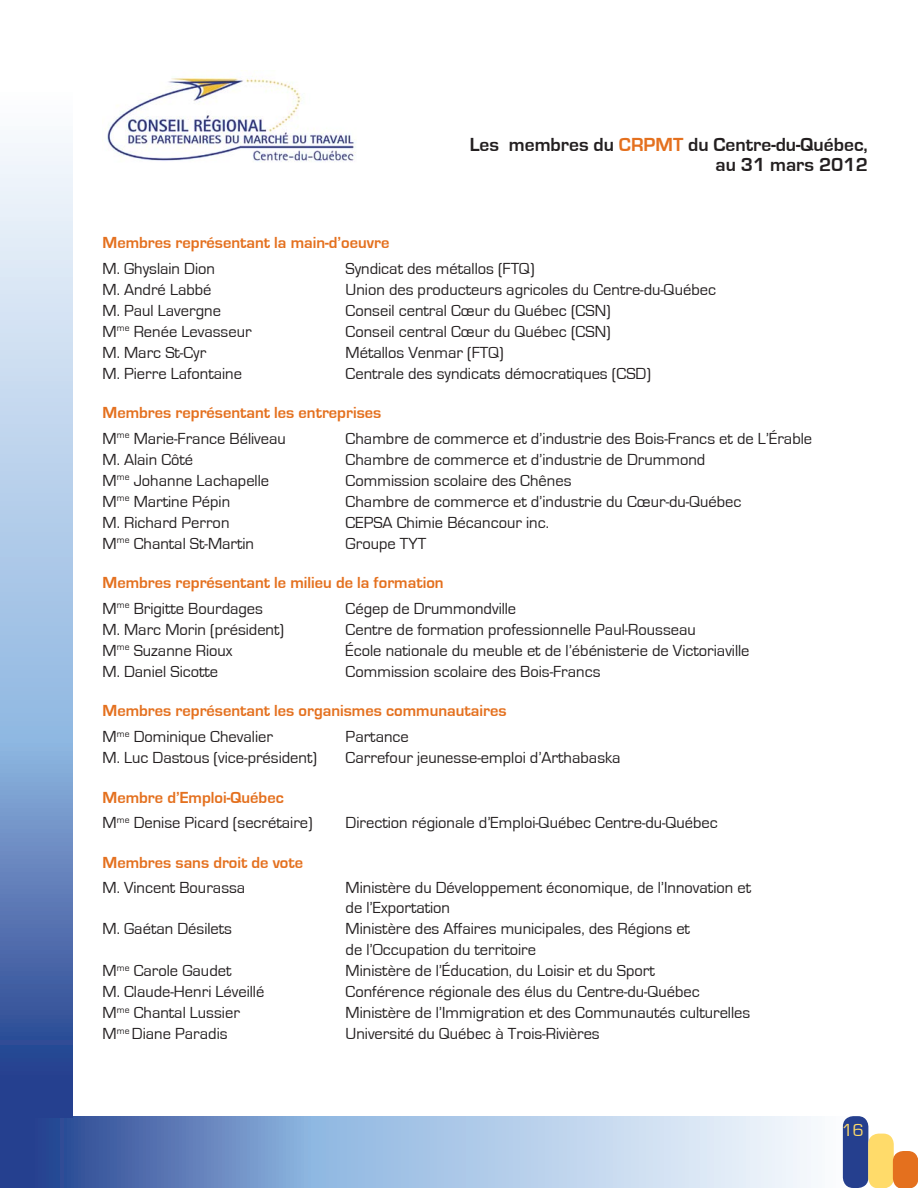
<style>
.page{position:relative;width:918px;height:1188px;background:#fff}
.page>*{position:absolute;margin:0;border:0;box-sizing:border-box;transform-origin:0 0}
.t1{font:700 19.5px "Eurostile";color:#231f20}
.t2{font:18px "Eurostile";color:#ffdb6a}
.t3{font:16.5px/19.8px "Eurostile";color:#231f20}
.t4{font:700 16.5px "Eurostile";color:#e4701e}
.s1{color:#e4701e}
</style>
<div class="page">
<svg style="left:0;top:1117px;width:915px;height:71px;background:#9cb4d8"></svg>
<div style="left:843px;top:1116px;width:25px;height:72px;background:#253f8e;border-radius:11px"></div>
<div style="left:868px;top:1134px;width:26px;height:54px;background:#ffdb6a;border-radius:11px"></div>
<div style="left:893px;top:1151px;width:25px;height:37px;background:#e4701e;border-radius:11px"></div>
<svg style="left:0;top:143px;width:72px;height:975px;background:#96afd6"></svg>
<img style="left:105px;top:78px;width:251px;height:84px">
<p class="t1" style="left:470px;top:134px;width:400px">Les membres du <span class="s1">CRPMT</span> du Centre-du-Québec,</p>
<p class="t1" style="left:716px;top:154px;width:154px">au 31 mars 2012</p>
<p class="t4" style="left:103px;top:234px;width:288px">Membres représentant la main-d’oeuvre</p>
<p class="t3" style="left:103px;top:259px;width:114px">M. Ghyslain Dion</p>
<p class="t3" style="left:346px;top:259px;width:190px">Syndicat des métallos (FTQ)</p>
<p class="t3" style="left:103px;top:280px;width:110px">M. André Labbé</p>
<p class="t3" style="left:346px;top:280px;width:372px">Union des producteurs agricoles du Centre-du-Québec</p>
<p class="t3" style="left:103px;top:301px;width:120px">M. Paul Lavergne</p>
<p class="t3" style="left:346px;top:301px;width:267px">Conseil central Cœur du Québec (CSN)</p>
<p class="t3" style="left:103px;top:322px;width:151px">M<sup>me</sup> Renée Levasseur</p>
<p class="t3" style="left:346px;top:322px;width:267px">Conseil central Cœur du Québec (CSN)</p>
<p class="t3" style="left:103px;top:343px;width:105px">M. Marc St-Cyr</p>
<p class="t3" style="left:346px;top:343px;width:160px">Métallos Venmar (FTQ)</p>
<p class="t3" style="left:103px;top:364px;width:141px">M. Pierre Lafontaine</p>
<p class="t3" style="left:346px;top:364px;width:307px">Centrale des syndicats démocratiques (CSD)</p>
<p class="t4" style="left:103px;top:404px;width:280px">Membres représentant les entreprises</p>
<p class="t3" style="left:103px;top:429px;width:185px">M<sup>me</sup> Marie-France Béliveau</p>
<p class="t3" style="left:346px;top:429px;width:468px">Chambre de commerce et d’industrie des Bois-Francs et de L’Érable</p>
<p class="t3" style="left:103px;top:450px;width:92px">M. Alain Côté</p>
<p class="t3" style="left:346px;top:450px;width:361px">Chambre de commerce et d’industrie de Drummond</p>
<p class="t3" style="left:103px;top:471px;width:168px">M<sup>me</sup> Johanne Lachapelle</p>
<p class="t3" style="left:346px;top:471px;width:227px">Commission scolaire des Chênes</p>
<p class="t3" style="left:103px;top:492px;width:129px">M<sup>me</sup> Martine Pépin</p>
<p class="t3" style="left:346px;top:492px;width:397px">Chambre de commerce et d’industrie du Cœur-du-Québec</p>
<p class="t3" style="left:103px;top:513px;width:128px">M. Richard Perron</p>
<p class="t3" style="left:346px;top:513px;width:205px">CEPSA Chimie Bécancour inc.</p>
<p class="t3" style="left:103px;top:534px;width:153px">M<sup>me</sup> Chantal St-Martin</p>
<p class="t3" style="left:346px;top:534px;width:82px">Groupe TYT</p>
<p class="t4" style="left:103px;top:574px;width:343px">Membres représentant le milieu de la formation</p>
<p class="t3" style="left:103px;top:599px;width:162px">M<sup>me</sup> Brigitte Bourdages</p>
<p class="t3" style="left:346px;top:599px;width:172px">Cégep de Drummondville</p>
<p class="t3" style="left:103px;top:620px;width:183px">M. Marc Morin (président)</p>
<p class="t3" style="left:346px;top:620px;width:352px">Centre de formation professionnelle Paul-Rousseau</p>
<p class="t3" style="left:103px;top:641px;width:131px">M<sup>me</sup> Suzanne Rioux</p>
<p class="t3" style="left:346px;top:641px;width:405px">École nationale du meuble et de l’ébénisterie de Victoriaville</p>
<p class="t3" style="left:103px;top:662px;width:117px">M. Daniel Sicotte</p>
<p class="t3" style="left:346px;top:662px;width:256px">Commission scolaire des Bois-Francs</p>
<p class="t4" style="left:103px;top:702px;width:405px">Membres représentant les organismes communautaires</p>
<p class="t3" style="left:103px;top:727px;width:172px">M<sup>me</sup> Dominique Chevalier</p>
<p class="t3" style="left:346px;top:727px;width:65px">Partance</p>
<p class="t3" style="left:103px;top:748px;width:216px">M. Luc Dastous (vice-président)</p>
<p class="t3" style="left:346px;top:748px;width:277px">Carrefour jeunesse-emploi d’Arthabaska</p>
<p class="t4" style="left:103px;top:788px;width:183px">Membre d’Emploi-Québec</p>
<p class="t3" style="left:103px;top:813px;width:212px">M<sup>me</sup> Denise Picard (secrétaire)</p>
<p class="t3" style="left:346px;top:813px;width:374px">Direction régionale d’Emploi-Québec Centre-du-Québec</p>
<p class="t4" style="left:103px;top:853px;width:202px">Membres sans droit de vote</p>
<p class="t3" style="left:103px;top:878px;width:144px">M. Vincent Bourassa</p>
<p class="t3" style="left:346px;top:878px;width:407px">Ministère du Développement économique, de l’Innovation et de l’Exportation</p>
<p class="t3" style="left:103px;top:919px;width:131px">M. Gaétan Désilets</p>
<p class="t3" style="left:346px;top:919px;width:346px">Ministère des Affaires municipales, des Régions et</p>
<p class="t3" style="left:346px;top:940px;width:192px">de l’Occupation du territoire</p>
<p class="t3" style="left:103px;top:961px;width:130px">M<sup>me</sup> Carole Gaudet</p>
<p class="t3" style="left:346px;top:961px;width:311px">Ministère de l’Éducation, du Loisir et du Sport</p>
<p class="t3" style="left:103px;top:982px;width:163px">M. Claude-Henri Léveillé</p>
<p class="t3" style="left:346px;top:982px;width:356px">Conférence régionale des élus du Centre-du-Québec</p>
<p class="t3" style="left:103px;top:1003px;width:139px">M<sup>me</sup> Chantal Lussier</p>
<p class="t3" style="left:346px;top:1003px;width:406px">Ministère de l’Immigration et des Communautés culturelles</p>
<p class="t3" style="left:103px;top:1024px;width:127px">M<sup>me</sup> Diane Paradis</p>
<p class="t3" style="left:346px;top:1024px;width:256px">Université du Québec à Trois-Rivières</p>
<p class="t2" style="left:842px;top:1120px;width:24px">16</p>
</div>
